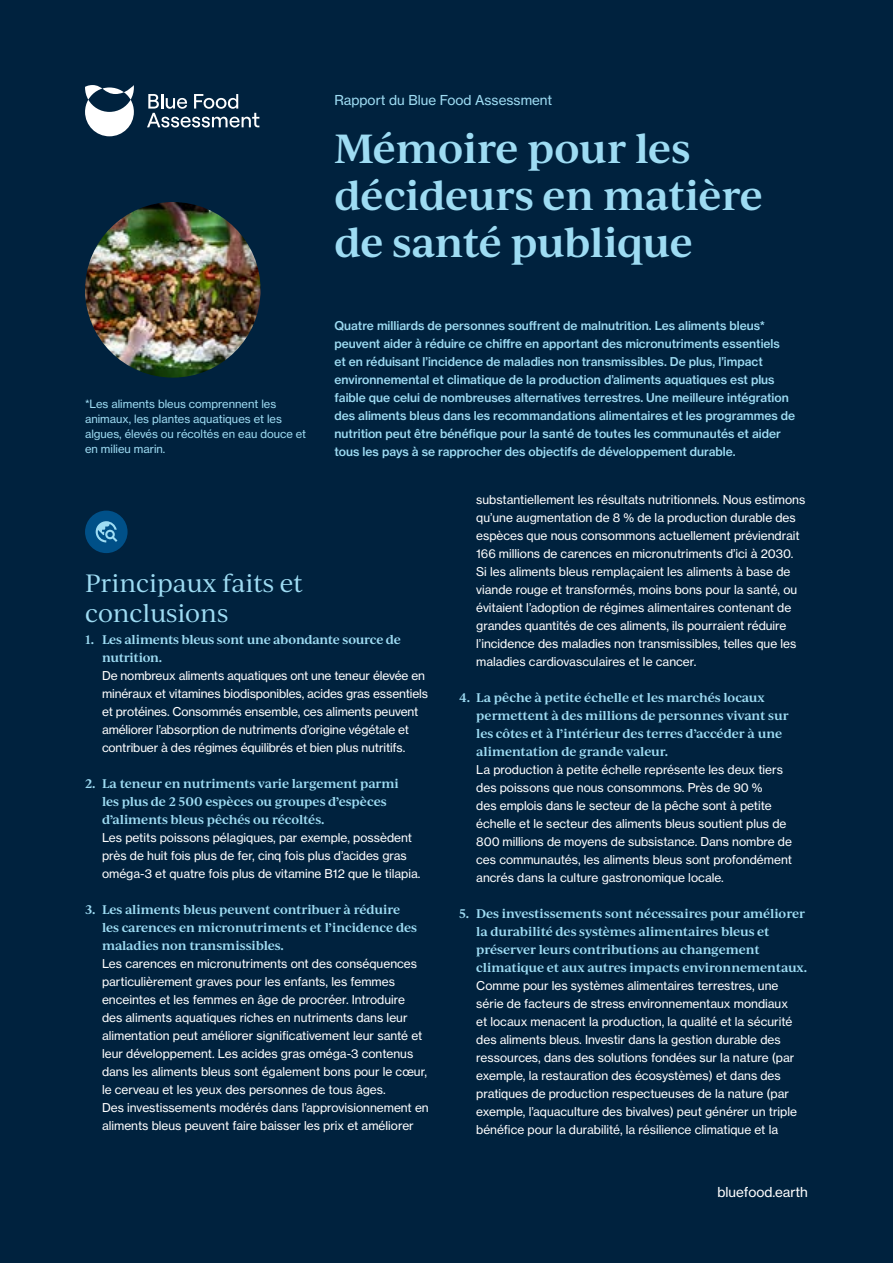
<style>
.page{position:relative;width:893px;height:1263px;background:#00223e}
.page>*{position:absolute;margin:0;border:0;box-sizing:border-box;transform-origin:0 0}
.t1{font:600 39px/46.8px "Ivy Journal";letter-spacing:-.015em;color:#9edcf3}
.t2{font:24px/30px "Ivy Journal";color:#9edcf3}
.t3{font:13.5px "N Haas Grotesk TX Pro 55 Rg";color:#9edcf3}
.t4{font:13.5px "N Haas Grotesk TX Pro 55 Rg";color:#fff}
.t5{font:12px/18px "N Haas Grotesk TX Pro 55 Rg";color:#fff}
.t6{font:600 12px/18px "Ivy Journal";letter-spacing:-.01em;color:#9edcf3}
.t7{font:12px/18px "N Haas Grotesk TX Pro 65 Md";color:#9edcf3}
.t8{font:11.25px/15px "N Haas Grotesk TX Pro 55 Rg";color:#9edcf3}
</style>
<div class="page">
<div style="left:85px;top:511px;width:43px;height:42px;background:#005088;border-radius:50%"></div>
<svg style="left:96px;top:521px;width:21px;height:21px"></svg>
<svg style="left:85px;top:85px;width:49px;height:51px"></svg>
<svg style="left:147px;top:94px;width:112px;height:33px"></svg>
<img style="left:85px;top:202px;width:176px;height:176px;border-radius:88px">
<p class="t8" style="left:85px;top:396px;width:223px">*Les aliments bleus comprennent les animaux, les plantes aquatiques et les algues, élevés ou récoltés en eau douce et en milieu marin.</p>
<p class="t3" style="left:334px;top:91px;width:219px">Rapport du Blue Food Assessment</p>
<h1 class="t1" style="left:334px;top:124px;width:430px">Mémoire pour les décideurs en matière de santé publique</h1>
<p class="t7" style="left:334px;top:317px;width:462px">Quatre milliards de personnes souffrent de malnutrition. Les aliments bleus* peuvent aider à réduire ce chiffre en apportant des micronutriments essentiels<br>et en réduisant l’incidence de maladies non transmissibles. De plus, l’impact environnemental et climatique de la production d’aliments aquatiques est plus faible que celui de nombreuses alternatives terrestres. Une meilleure intégration des aliments bleus dans les recommandations alimentaires et les programmes de nutrition peut être bénéfique pour la santé de toutes les communautés et aider tous les pays à se rapprocher des objectifs de développement durable.</p>
<h2 class="t2" style="left:85px;top:567px;width:219px">Principaux faits et conclusions</h2>
<p class="t6" style="left:102px;top:630px;width:300px;text-indent:-17px">1. Les aliments bleus sont une abondante source de nutrition.</p>
<p class="t5" style="left:102px;top:667px;width:327px">De nombreux aliments aquatiques ont une teneur élevée en minéraux et vitamines biodisponibles, acides gras essentiels et protéines. Consommés ensemble, ces aliments peuvent améliorer l’absorption de nutriments d’origine végétale et contribuer à des régimes équilibrés et bien plus nutritifs.</p>
<p class="t6" style="left:102px;top:774px;width:298px;text-indent:-17px">2. La teneur en nutriments varie largement parmi les plus de 2 500 espèces ou groupes d’espèces d’aliments bleus pêchés ou récoltés.</p>
<p class="t5" style="left:102px;top:829px;width:320px">Les petits poissons pélagiques, par exemple, possèdent près de huit fois plus de fer, cinq fois plus d’acides gras oméga-3 et quatre fois plus de vitamine B12 que le tilapia.</p>
<p class="t6" style="left:102px;top:900px;width:316px;text-indent:-17px">3. Les aliments bleus peuvent contribuer à réduire les carences en micronutriments et l’incidence des maladies non transmissibles.</p>
<p class="t5" style="left:102px;top:955px;width:328px">Les carences en micronutriments ont des conséquences particulièrement graves pour les enfants, les femmes enceintes et les femmes en âge de procréer. Introduire<br>des aliments aquatiques riches en nutriments dans leur alimentation peut améliorer significativement leur santé et leur développement. Les acides gras oméga-3 contenus dans les aliments bleus sont également bons pour le cœur, le cerveau et les yeux des personnes de tous âges.<br>Des investissements modérés dans l’approvisionnement en aliments bleus peuvent faire baisser les prix et améliorer</p>
<p class="t5" style="left:476px;top:491px;width:331px">substantiellement les résultats nutritionnels. Nous estimons qu’une augmentation de 8 % de la production durable des espèces que nous consommons actuellement préviendrait 166 millions de carences en micronutriments d’ici à 2030.<br>Si les aliments bleus remplaçaient les aliments à base de viande rouge et transformés, moins bons pour la santé, ou évitaient l’adoption de régimes alimentaires contenant de grandes quantités de ces aliments, ils pourraient réduire l’incidence des maladies non transmissibles, telles que les maladies cardiovasculaires et le cancer.</p>
<p class="t6" style="left:476px;top:688px;width:314px;text-indent:-17px">4. La pêche à petite échelle et les marchés locaux permettent à des millions de personnes vivant sur les côtes et à l’intérieur des terres d’accéder à une alimentation de grande valeur.</p>
<p class="t5" style="left:476px;top:761px;width:317px">La production à petite échelle représente les deux tiers des poissons que nous consommons. Près de 90 %<br>des emplois dans le secteur de la pêche sont à petite échelle et le secteur des aliments bleus soutient plus de 800 millions de moyens de subsistance. Dans nombre de ces communautés, les aliments bleus sont profondément ancrés dans la culture gastronomique locale.</p>
<p class="t6" style="left:476px;top:904px;width:332px;text-indent:-17px">5. Des investissements sont nécessaires pour améliorer la durabilité des systèmes alimentaires bleus et préserver leurs contributions au changement climatique et aux autres impacts environnementaux.</p>
<p class="t5" style="left:476px;top:977px;width:322px">Comme pour les systèmes alimentaires terrestres, une série de facteurs de stress environnementaux mondiaux et locaux menacent la production, la qualité et la sécurité des aliments bleus. Investir dans la gestion durable des ressources, dans des solutions fondées sur la nature (par exemple, la restauration des écosystèmes) et dans des pratiques de production respectueuses de la nature (par exemple, l’aquaculture des bivalves) peut générer un triple bénéfice pour la durabilité, la résilience climatique et la</p>
<p class="t4" style="left:717px;top:1184px;width:92px">bluefood.earth</p>
</div>
